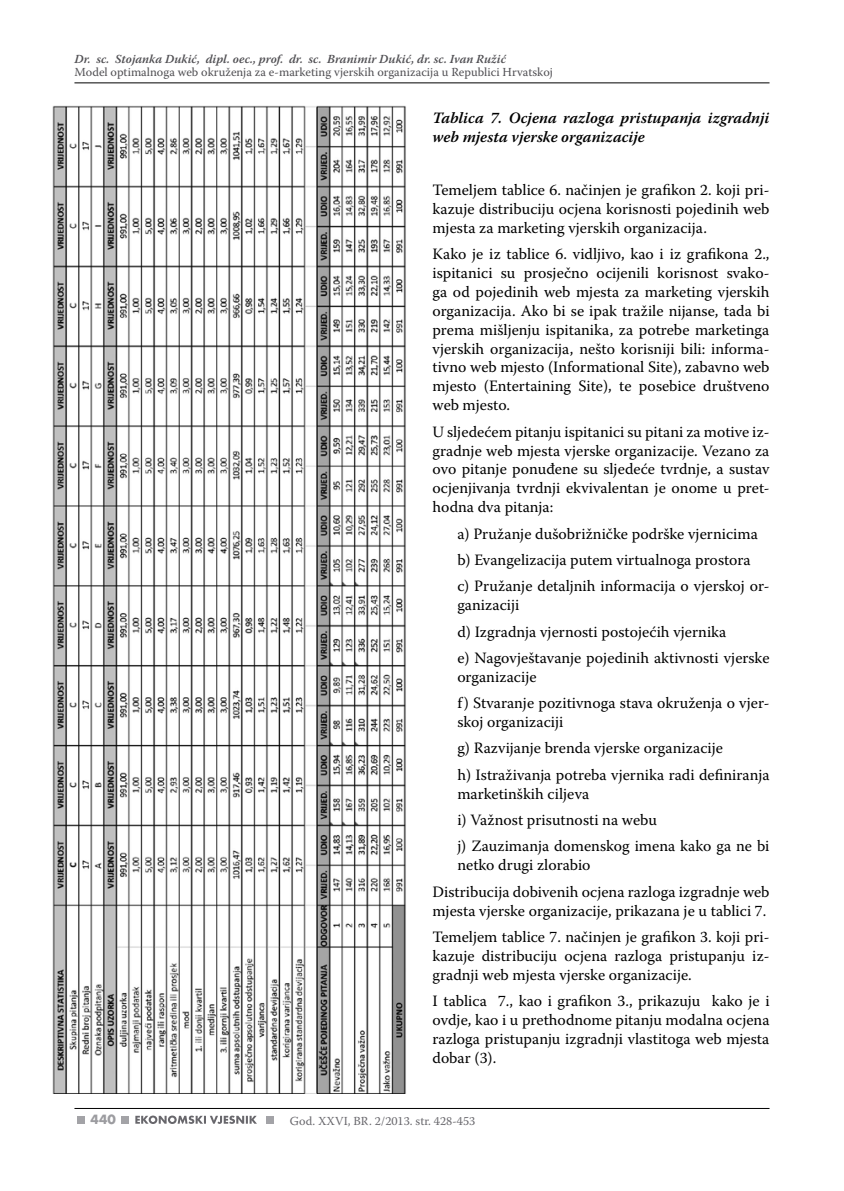
<style>
.page{position:relative;width:844px;height:1191px;background:#fff}
.page>*{position:absolute;margin:0;border:0;box-sizing:border-box;transform-origin:0 0}
.t1{font:15.75px/18.9px "Warnock Pro";color:#000}
.t2{font:italic 600 15.75px/18.9px "Warnock Pro";color:#000}
.t3{font:700 14px "Futura TOT";color:#9c9ca0}
.t4{font:12.25px "Warnock Pro";color:#504f53}
.t5{font:italic 600 12.25px "Warnock Pro";color:#504f53}
.t6{font:12.25px "Warnock Pro";color:#68676c}
</style>
<div class="page">
<hr style="left:74px;top:83px;width:695px;height:1px;background:#000">
<hr style="left:74px;top:1108px;width:695px;height:1px;background:#000">
<svg style="left:135px;top:1115px;width:122px;height:9px"></svg>
<div style="left:121px;top:1115px;width:7px;height:8px;background:#a3a3a7"></div>
<div style="left:266px;top:1115px;width:8px;height:8px;background:#a3a3a7"></div>
<div style="left:77px;top:1115px;width:8px;height:8px;background:#a3a3a7"></div>
<img style="left:52px;top:105px;width:354px;height:988px">
<p class="t5" style="left:74px;top:52px;width:433px">Dr. sc. Stojanka Dukić, dipl. oec., prof. dr. sc. Branimir Dukić, dr. sc. Ivan Ružić</p>
<p class="t4" style="left:74px;top:64px;width:480px">Model optimalnoga web okruženja za e-marketing vjerskih organizacija u Republici Hrvatskoj</p>
<p class="t3" style="left:90px;top:1111px;width:27px">440</p>
<p class="t2" style="left:432px;top:108px;width:338px">Tablica 7. Ocjena razloga pristupanja izgradnji web mjesta vjerske organizacije</p>
<p class="t1" style="left:432px;top:180px;width:338px;text-align:justify">Temeljem tablice 6. načinjen je grafikon 2. koji pri&shy;kazuje distribuciju ocjena korisnosti pojedinih web mjesta za marketing vjerskih organizacija.</p>
<p class="t1" style="left:432px;top:244px;width:338px;text-align:justify">Kako je iz tablice 6. vidljivo, kao i iz grafikona 2., ispitanici su prosječno ocijenili korisnost svako&shy;ga od pojedinih web mjesta za marketing vjerskih organizacija. Ako bi se ipak tražile nijanse, tada bi prema mišljenju ispitanika, za potrebe marketinga vjerskih organizacija, nešto korisniji bili: informa&shy;tivno web mjesto (Informational Site), zabavno web mjesto (Entertaining Site), te posebice društveno web mjesto.</p>
<p class="t1" style="left:432px;top:422px;width:338px;text-align:justify">U sljedećem pitanju ispitanici su pitani za motive iz&shy;gradnje web mjesta vjerske organizacije. Vezano za ovo pitanje ponuđene su sljedeće tvrdnje, a sustav ocjenjivanja tvrdnji ekvivalentan je onome u pret&shy;hodna dva pitanja:</p>
<p class="t1" style="left:457px;top:520px;width:313px;line-height:26.2px">a) Pružanje dušobrižničke podrške vjernicima b) Evangelizacija putem virtualnoga prostora<br>c) Pružanje detaljnih informacija o vjerskoj or-</p>
<p class="t1" style="left:457px;top:591px;width:313px;line-height:26.2px">ganizaciji<br>d) Izgradnja vjernosti postojećih vjernika<br>e) Nagovještavanje pojedinih aktivnosti vjerske</p>
<p class="t1" style="left:457px;top:663px;width:313px;line-height:26.2px">organizacije<br>f) Stvaranje pozitivnoga stava okruženja o vjer-</p>
<p class="t1" style="left:457px;top:708px;width:313px;line-height:26.2px">skoj organizaciji<br>g) Razvijanje brenda vjerske organizacije<br>h) Istraživanja potreba vjernika radi definiranja</p>
<p class="t1" style="left:457px;top:780px;width:313px;line-height:26.2px">marketinških ciljeva<br>i) Važnost prisutnosti na webu<br>j) Zauzimanja domenskog imena kako ga ne bi</p>
<p class="t1" style="left:432px;top:851px;width:338px;line-height:26.2px;text-indent:25px">netko drugi zlorabio<br>Distribucija dobivenih ocjena razloga izgradnje web</p>
<p class="t1" style="left:432px;top:897px;width:338px;line-height:26.2px">mjesta vjerske organizacije, prikazana je u tablici 7.<br>Temeljem tablice 7. načinjen je grafikon 3. koji pri-</p>
<p class="t1" style="left:432px;top:946px;width:338px">kazuje distribuciju ocjena razloga pristupanju iz&shy;gradnji web mjesta vjerske organizacije.</p>
<p class="t1" style="left:432px;top:991px;width:338px;text-align:justify">I tablica 7., kao i grafikon 3., prikazuju kako je i ovdje, kao i u prethodnome pitanju modalna ocjena razloga pristupanju izgradnji vlastitoga web mjesta dobar (3).</p>
<p class="t6" style="left:290px;top:1113px;width:187px">God. XXVI, BR. 2/2013. str. 428-453</p>
</div>
